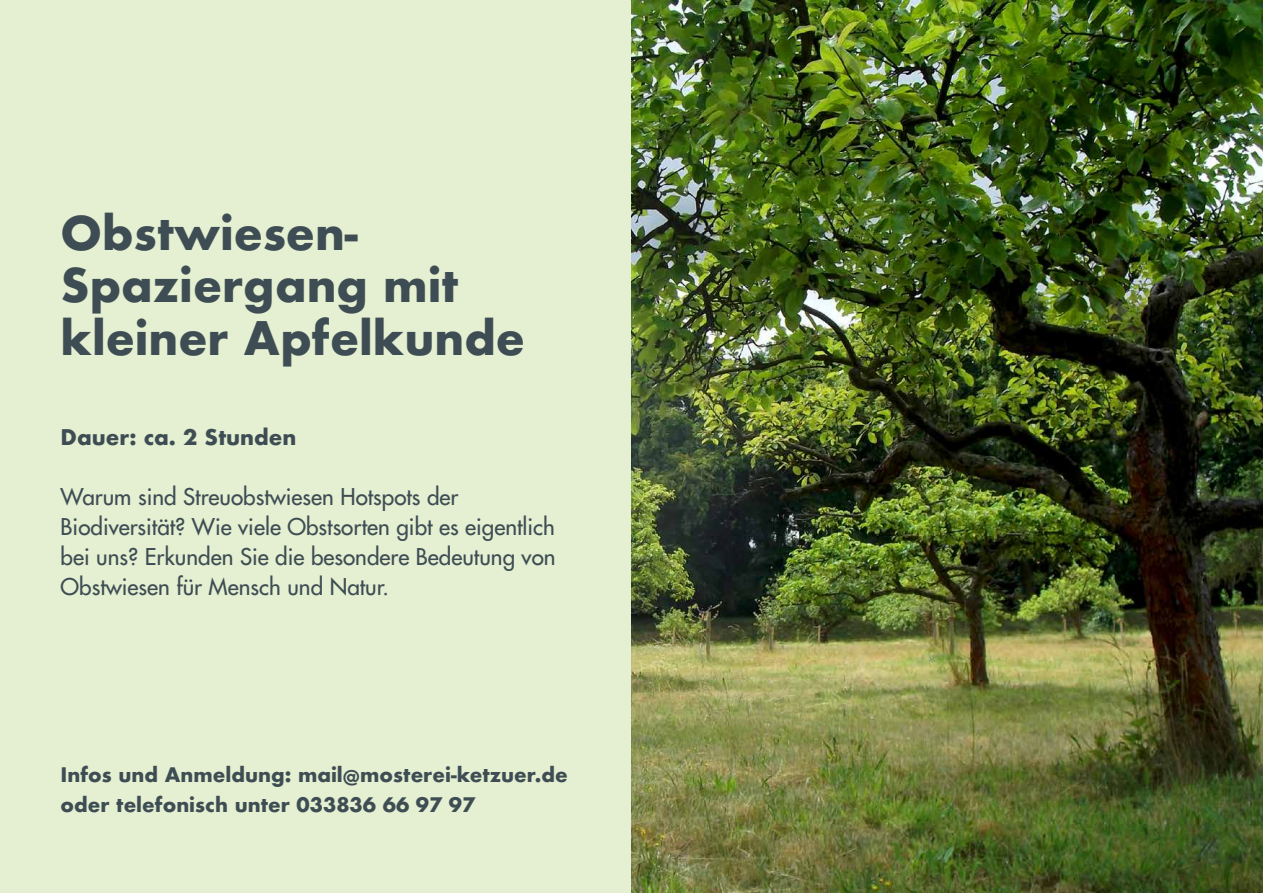
<style>
.page{position:relative;width:1263px;height:893px;background:#fff}
.page>*{position:absolute;margin:0;border:0;box-sizing:border-box;transform-origin:0 0}
.t1{font:700 45px/52.5px "Futura";color:#3e4d54}
.t2{font:22.5px/30px "Futura";color:#3e4d54}
.t3{font:700 21px "Futura";color:#3e4d54}
.t4{font:700 19.5px/30px "Futura";color:#3e4d54}
</style>
<div class="page">
<div style="left:0;top:0;width:631px;height:893px;background:#e5efd1"></div>
<img style="left:631px;top:0;width:632px;height:893px">
<h1 class="t1" style="left:61px;top:207px;width:466px">Obstwiesen-<br>Spaziergang mit kleiner Apfelkunde</h1>
<p class="t3" style="left:61px;top:422px;width:237px">Dauer: ca. 2 Stunden</p>
<p class="t2" style="left:61px;top:481px;width:496px">Warum sind Streuobstwiesen Hotspots der Biodiversität? Wie viele Obstsorten gibt es eigentlich bei uns? Erkunden Sie die besondere Bedeutung von Obstwiesen für Mensch und Natur.</p>
<p class="t4" style="left:61px;top:759px;width:508px">Infos und Anmeldung: mail@mosterei-ketzuer.de oder telefonisch unter 033836 66 97 97</p>
</div>
